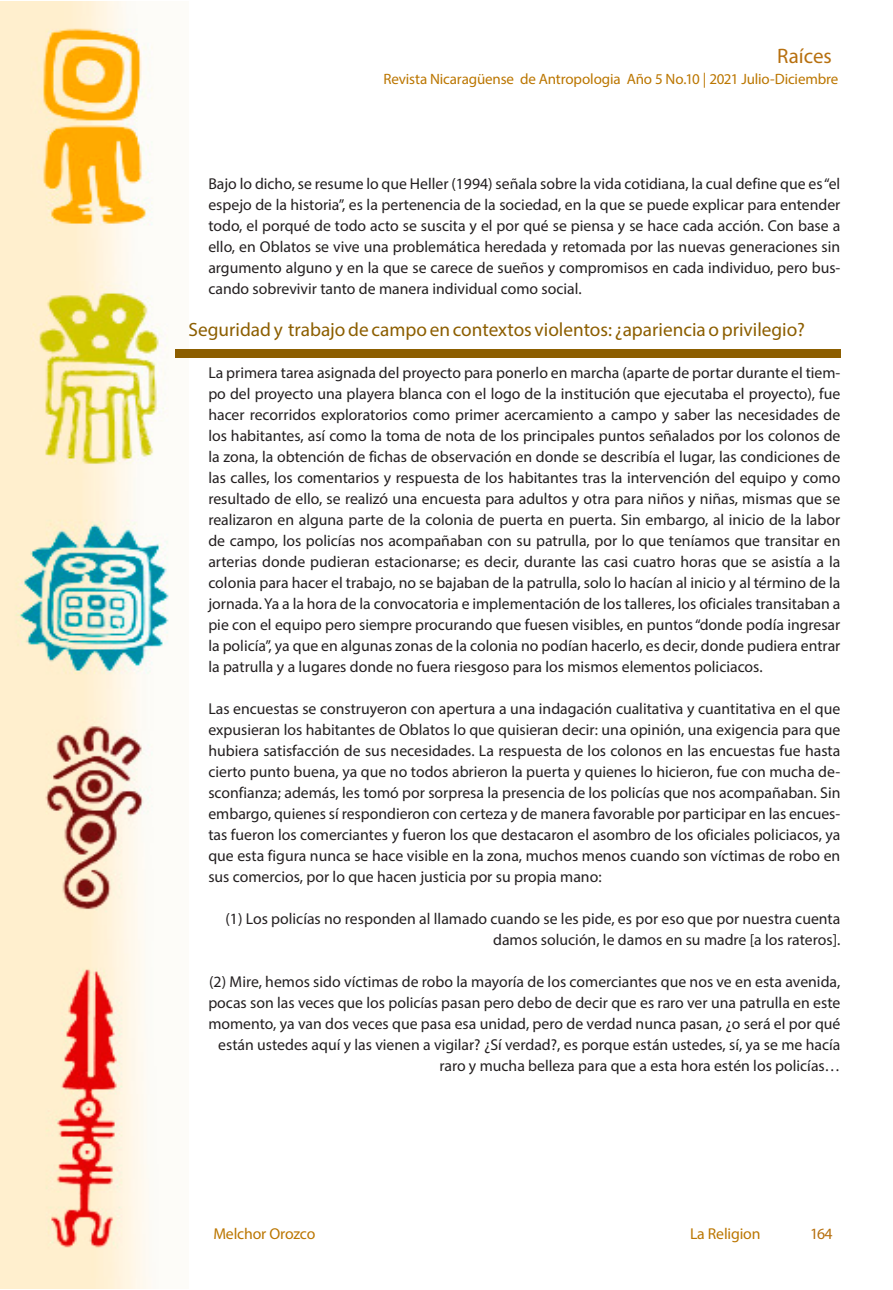
<style>
.page{position:relative;width:893px;height:1290px;background:#fff}
.page>*{position:absolute;margin:0;border:0;box-sizing:border-box;transform-origin:0 0}
.t1{font:21px "Myriad Pro";color:#b7700f}
.t2{font:19.25px "Myriad Pro";color:#8c5e00}
.t3{font:15.75px/21px "Myriad Pro";color:#231f20;text-align:justify}
.CUERPO_DE_TEXTO{font:15.75px "Myriad Pro";letter-spacing:-.01em;color:#bb7600}
.t4{font:15.75px "Myriad Pro";color:#b7700f}
.CUERPO_DE_TEXTO-2{font:15.05px "Myriad Pro";letter-spacing:-.01em;color:#bb7600}
.t5{font:14px "Myriad Pro";color:#b7700f}
</style>
<div class="page">
<img style="left:0;top:1px;width:189px;height:1288px">
<div style="left:175px;top:349px;width:665px;height:8px;background:#8c5e00"></div>
<h1 class="t1" style="left:777px;top:43px;width:56px">Raíces</h1>
<p class="t5" style="left:394px;top:71px;width:407px">Revista Nicaragüense de Antropología Año 5 No.9 | 2021 Enero - Junio</p>
<p class="CUERPO_DE_TEXTO-2" style="left:383px;top:70px;width:457px">Revista Nicaragüense de Antropologia Año 5 No.10 | 2021 Julio-Diciembre</p>
<p class="t3" style="left:208px;top:173px;width:634px">Bajo lo dicho, se resume lo que Heller (1994) señala sobre la vida cotidiana, la cual define que es “el espejo de la historia”, es la pertenencia de la sociedad, en la que se puede explicar para entender todo, el porqué de todo acto se suscita y el por qué se piensa y se hace cada acción. Con base a ello, en Oblatos se vive una problemática heredada y retomada por las nuevas generaciones sin argumento alguno y en la que se carece de sueños y compromisos en cada individuo, pero bus&shy;cando sobrevivir tanto de manera individual como social.</p>
<p class="t2" style="left:189px;top:318px;width:618px">Seguridad y trabajo de campo en contextos violentos: ¿apariencia o privilegio?</p>
<p class="t3" style="left:208px;top:362px;width:634px">La primera tarea asignada del proyecto para ponerlo en marcha (aparte de portar durante el tiem&shy;po del proyecto una playera blanca con el logo de la institución que ejecutaba el proyecto), fue hacer recorridos exploratorios como primer acercamiento a campo y saber las necesidades de los habitantes, así como la toma de nota de los principales puntos señalados por los colonos de la zona, la obtención de fichas de observación en donde se describía el lugar, las condiciones de las calles, los comentarios y respuesta de los habitantes tras la intervención del equipo y como resultado de ello, se realizó una encuesta para adultos y otra para niños y niñas, mismas que se realizaron en alguna parte de la colonia de puerta en puerta. Sin embargo, al inicio de la labor de campo, los policías nos acompañaban con su patrulla, por lo que teníamos que transitar en arterias donde pudieran estacionarse; es decir, durante las casi cuatro horas que se asistía a la colonia para hacer el trabajo, no se bajaban de la patrulla, solo lo hacían al inicio y al término de la jornada. Ya a la hora de la convocatoria e implementación de los talleres, los oficiales transitaban a pie con el equipo pero siempre procurando que fuesen visibles, en puntos “donde podía ingresar la policía”, ya que en algunas zonas de la colonia no podían hacerlo, es decir, donde pudiera entrar la patrulla y a lugares donde no fuera riesgoso para los mismos elementos policiacos.</p>
<p class="t3" style="left:208px;top:698px;width:634px">Las encuestas se construyeron con apertura a una indagación cualitativa y cuantitativa en el que expusieran los habitantes de Oblatos lo que quisieran decir: una opinión, una exigencia para que hubiera satisfacción de sus necesidades. La respuesta de los colonos en las encuestas fue hasta cierto punto buena, ya que no todos abrieron la puerta y quienes lo hicieron, fue con mucha de&shy;sconfianza; además, les tomó por sorpresa la presencia de los policías que nos acompañaban. Sin embargo, quienes sí respondieron con certeza y de manera favorable por participar en las encues&shy;tas fueron los comerciantes y fueron los que destacaron el asombro de los oficiales policiacos, ya que esta figura nunca se hace visible en la zona, muchos menos cuando son víctimas de robo en sus comercios, por lo que hacen justicia por su propia mano:</p>
<p class="t3" style="left:225px;top:908px;width:616px;text-align:right">(1) Los policías no responden al llamado cuando se les pide, es por eso que por nuestra cuenta damos solución, le damos en su madre [a los rateros].</p>
<p class="t3" style="left:208px;top:971px;width:634px;text-align:right">(2) Mire, hemos sido víctimas de robo la mayoría de los comerciantes que nos ve en esta avenida, pocas son las veces que los policías pasan pero debo de decir que es raro ver una patrulla en este momento, ya van dos veces que pasa esa unidad, pero de verdad nunca pasan, ¿o será el por qué están ustedes aquí y las vienen a vigilar? ¿Sí verdad?, es porque están ustedes, sí, ya se me hacía raro y mucha belleza para que a esta hora estén los policías…</p>
<p class="CUERPO_DE_TEXTO" style="left:213px;top:1224px;width:104px">Melchor Orozco</p>
<p class="CUERPO_DE_TEXTO" style="left:690px;top:1224px;width:72px">La Religion</p>
<p class="t4" style="left:810px;top:1224px;width:24px">164</p>
</div>
